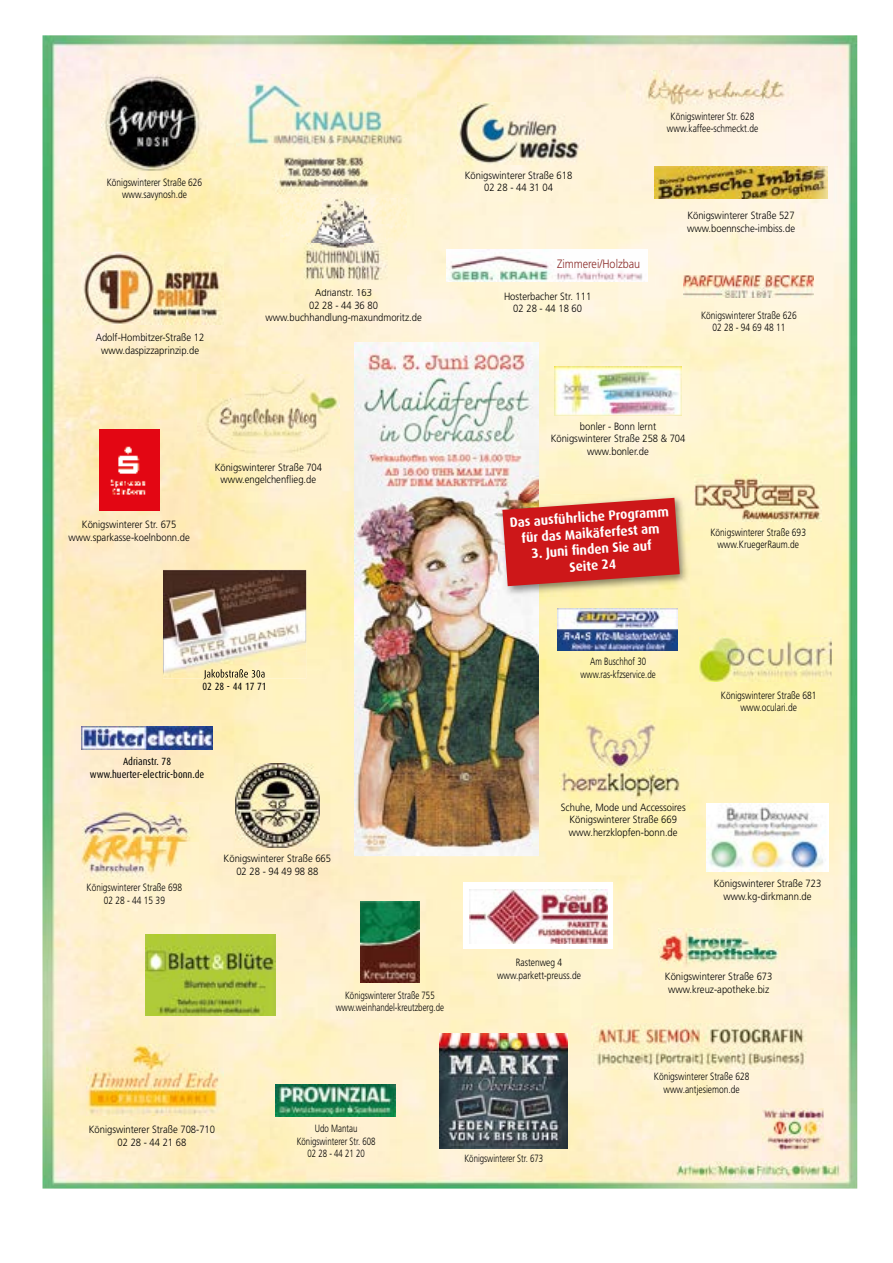
<style>
.page{position:relative;width:893px;height:1263px;background:#fff}
.page>*{position:absolute;margin:0;border:0;box-sizing:border-box;transform-origin:0 0}
.t1{font:700 13.5px/16.2px "Dax";color:#fff;text-align:center;scale:.96 1}
.t2{font:300 12.15px "Frutiger";color:#8a2a27;scale:.89 1}
.t3{font:300 10.5px/12.6px "Frutiger";color:#000;text-align:center;scale:.9 1}
.t4{font:300 10.5px/12.6px "Frutiger";color:#000;text-align:center;scale:.8 1}
.t5{font:300 10.5px/12.6px "Frutiger";color:#000;text-align:center;scale:.75 1}
.t6{font:10.5px/12.6px "Dax Condensed";color:#000;text-align:center}
</style>
<div class="page">
<img style="left:43px;top:35px;width:814px;height:1153px">
<img style="left:82px;top:727px;width:130px;height:22px">
<img style="left:706px;top:803px;width:123px;height:68px">
<img style="left:236px;top:764px;width:83px;height:83px">
<img style="left:86px;top:1044px;width:137px;height:71px">
<img style="left:360px;top:901px;width:60px;height:81px">
<img style="left:700px;top:638px;width:132px;height:43px">
<img style="left:672px;top:1161px;width:175px;height:18px">
<img style="left:275px;top:1084px;width:120px;height:32px">
<div style="left:463px;top:882px;width:149px;height:66px;background:#fff"></div>
<img style="left:469px;top:889px;width:138px;height:55px">
<img style="left:354px;top:342px;width:185px;height:514px">
<img style="left:499px;top:494px;width:190px;height:102px">
<svg style="left:502px;top:498px;width:178px;height:88px;background:#cd312d"></svg>
<img style="left:145px;top:934px;width:130px;height:81px">
<img style="left:555px;top:367px;width:126px;height:49px">
<img style="left:655px;top:167px;width:172px;height:32px">
<img style="left:458px;top:102px;width:127px;height:62px">
<img style="left:197px;top:375px;width:143px;height:83px">
<img style="left:591px;top:1023px;width:216px;height:47px">
<img style="left:559px;top:720px;width:128px;height:78px">
<img style="left:695px;top:474px;width:127px;height:47px">
<img style="left:627px;top:70px;width:177px;height:39px">
<img style="left:658px;top:928px;width:122px;height:39px">
<img style="left:684px;top:275px;width:130px;height:23px">
<img style="left:82px;top:253px;width:141px;height:71px">
<img style="left:557px;top:608px;width:120px;height:43px">
<img style="left:440px;top:1033px;width:127px;height:115px">
<img style="left:100px;top:429px;width:60px;height:82px">
<img style="left:237px;top:75px;width:179px;height:118px">
<img style="left:71px;top:802px;width:127px;height:80px">
<img style="left:102px;top:75px;width:105px;height:96px">
<img style="left:280px;top:199px;width:127px;height:89px">
<img style="left:446px;top:249px;width:201px;height:33px">
<img style="left:163px;top:570px;width:143px;height:108px">
<img style="left:204px;top:669px;width:61px;height:9px">
<img style="left:763px;top:1108px;width:61px;height:43px">
<p class="t4" style="left:107px;top:176px;width:121px">Königswinterer Straße 626 www.savynosh.de</p>
<p class="t3" style="left:96px;top:331px;width:122px">Adolf-Hombitzer-Straße 12 www.daspizzaprinzip.de</p>
<p class="t3" style="left:265px;top:286px;width:175px">Adrianstr. 163<br>02 28 - 44 36 80 www.buchhandlung-maxundmoritz.de</p>
<p class="t3" style="left:69px;top:518px;width:136px">Königswinterer Str. 675 www.sparkasse-koelnbonn.de</p>
<p class="t3" style="left:215px;top:461px;width:121px">Königswinterer Straße 704 www.engelchenflieg.de</p>
<p class="t3" style="left:465px;top:169px;width:121px">Königswinterer Straße 618<br>02 28 - 44 31 04</p>
<p class="t2" style="left:557px;top:257px;width:95px">Zimmerei/Holzbau</p>
<p class="t3" style="left:504px;top:290px;width:99px">Hosterbacher Str. 111<br>02 28 - 44 18 60</p>
<p class="t4" style="left:667px;top:110px;width:116px">Königswinterer Str. 628 www.kaffee-schmeckt.de</p>
<p class="t3" style="left:687px;top:209px;width:122px;text-align:left">Königswinterer Straße 527 www.boennsche-imbiss.de</p>
<p class="t4" style="left:701px;top:309px;width:121px">Königswinterer Straße 626<br>02 28 - 94 69 48 11</p>
<p class="t3" style="left:551px;top:420px;width:151px">bonler - Bonn lernt<br>Königswinterer Straße 258 &amp; 704 www.bonler.de</p>
<p class="t1" style="left:509px;top:514px;width:167px;rotate:-4deg">Das ausführliche Programm für das Maikäferfest am</p>
<p class="t1" style="left:531px;top:545px;width:127px;rotate:-4deg">3. Juni fi nden Sie auf<br>Seite 24</p>
<p class="t4" style="left:710px;top:526px;width:121px">Königswinterer Straße 693 www.KruegerRaum.de</p>
<p class="t6" style="left:202px;top:680px;width:66px">02 28 - 44 17 71</p>
<p class="t6" style="left:90px;top:755px;width:116px">Adrianstr. 78 www.huerter-electric-bonn.de</p>
<p class="t4" style="left:87px;top:881px;width:121px">Königswinterer Straße 698<br>02 28 - 44 15 39</p>
<p class="t3" style="left:224px;top:852px;width:121px">Königswinterer Straße 665<br>02 28 - 94 49 98 88</p>
<p class="t5" style="left:336px;top:989px;width:146px">Königswinterer Straße 755 www.weinhandel-kreutzberg.de</p>
<p class="t5" style="left:580px;top:655px;width:102px">Am Buschhof 30 www.ras-kfzservice.de</p>
<p class="t4" style="left:721px;top:689px;width:121px">Königswinterer Straße 681 www.oculari.de</p>
<p class="t3" style="left:561px;top:801px;width:140px">Schuhe, Mode und Accessoires<br>Königswinterer Straße 669 www.herzklopfen-bonn.de</p>
<p class="t3" style="left:714px;top:877px;width:121px">Königswinterer Straße 723 www.kg-dirkmann.de</p>
<p class="t4" style="left:497px;top:956px;width:106px">Rastenweg 4 www.parkett-preuss.de</p>
<p class="t3" style="left:665px;top:970px;width:121px;text-align:left">Königswinterer Straße 673 www.kreuz-apotheke.biz</p>
<p class="t3" style="left:89px;top:1123px;width:142px">Königswinterer Straße 708-710<br>02 28 - 44 21 68</p>
<p class="t5" style="left:297px;top:1122px;width:107px">Udo Mantau<br>Königswinterer Str. 608<br>02 28 - 44 21 20</p>
<p class="t5" style="left:464px;top:1152px;width:107px">Königswinterer Str. 673</p>
<p class="t4" style="left:654px;top:1070px;width:121px">Königswinterer Straße 628 www.antjesiemon.de</p>
</div>
